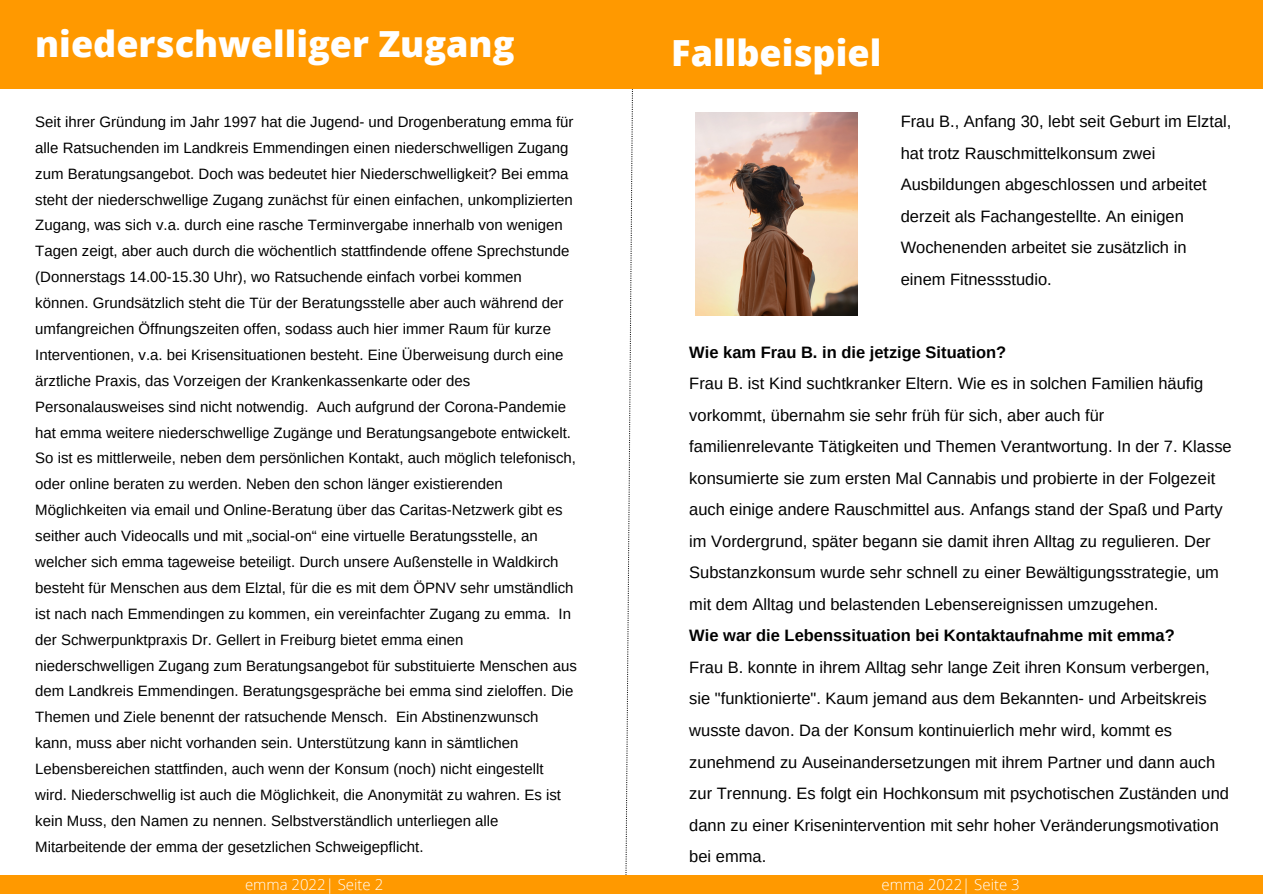
<style>
.page{position:relative;width:1263px;height:894px;background:#fff}
.page>*{position:absolute;margin:0;border:0;box-sizing:border-box;transform-origin:0 0}
.t1{font:800 36px "Open Sans";color:#fff}
.t2{font:16.5px/31.5px "Arimo";color:#000}
.t3{font:700 16.5px "Arimo";color:#000}
.t4{font:15px/25.8px "Arimo";color:#000}
.t5{font:300 15px "Open Sans";color:#fff}
</style>
<div class="page">
<svg style="left:625px;top:88px;width:9px;height:787px"></svg>
<div style="left:0;top:0;width:1262px;height:88px;background:#f90"></div>
<div style="left:0;top:875px;width:1263px;height:18px;background:#f90"></div>
<img style="left:696px;top:113px;width:162px;height:202px">
<h1 class="t1" style="left:35px;top:18px;width:481px">niederschwelliger Zugang</h1>
<p class="t4" style="left:35px;top:109px;width:543px">Seit ihrer Gründung im Jahr 1997 hat die Jugend- und Drogenberatung emma für alle Ratsuchenden im Landkreis Emmendingen einen niederschwelligen Zugang zum Beratungsangebot. Doch was bedeutet hier Niederschwelligkeit? Bei emma steht der niederschwellige Zugang zunächst für einen einfachen, unkomplizierten Zugang, was sich v.a. durch eine rasche Terminvergabe innerhalb von wenigen Tagen zeigt, aber auch durch die wöchentlich stattfindende offene Sprechstunde (Donnerstags 14.00-15.30 Uhr), wo Ratsuchende einfach vorbei kommen können. Grundsätzlich steht die Tür der Beratungsstelle aber auch während der umfangreichen Öffnungszeiten offen, sodass auch hier immer Raum für kurze Interventionen, v.a. bei Krisensituationen besteht. Eine Überweisung durch eine ärztliche Praxis, das Vorzeigen der Krankenkassenkarte oder des Personalausweises sind nicht notwendig. Auch aufgrund der Corona-Pandemie hat emma weitere niederschwellige Zugänge und Beratungsangebote entwickelt.<br>So ist es mittlerweile, neben dem persönlichen Kontakt, auch möglich telefonisch, oder online beraten zu werden. Neben den schon länger existierenden Möglichkeiten via email und Online-Beratung über das Caritas-Netzwerk gibt es seither auch Videocalls und mit „social-on“ eine virtuelle Beratungsstelle, an welcher sich emma tageweise beteiligt. Durch unsere Außenstelle in Waldkirch besteht für Menschen aus dem Elztal, für die es mit dem ÖPNV sehr umständlich ist nach nach Emmendingen zu kommen, ein vereinfachter Zugang zu emma. In der Schwerpunktpraxis Dr. Gellert in Freiburg bietet emma einen niederschwelligen Zugang zum Beratungsangebot für substituierte Menschen aus dem Landkreis Emmendingen. Beratungsgespräche bei emma sind zieloffen. Die Themen und Ziele benennt der ratsuchende Mensch. Ein Abstinenzwunsch kann, muss aber nicht vorhanden sein. Unterstützung kann in sämtlichen Lebensbereichen stattfinden, auch wenn der Konsum (noch) nicht eingestellt wird. Niederschwellig ist auch die Möglichkeit, die Anonymität zu wahren. Es ist kein Muss, den Namen zu nennen. Selbstverständlich unterliegen alle Mitarbeitende der emma der gesetzlichen Schweigepflicht.</p>
<p class="t5" style="left:245px;top:873px;width:140px">emma 2022| Seite 2</p>
<h1 class="t1" style="left:671px;top:27px;width:212px">Fallbeispiel</h1>
<p class="t2" style="left:901px;top:105px;width:332px">Frau B., Anfang 30, lebt seit Geburt im Elztal, hat trotz Rauschmittelkonsum zwei Ausbildungen abgeschlossen und arbeitet derzeit als Fachangestellte. An einigen Wochenenden arbeitet sie zusätzlich in einem Fitnessstudio.</p>
<p class="t3" style="left:689px;top:343px;width:318px">Wie kam Frau B. in die jetzige Situation?</p>
<p class="t2" style="left:689px;top:368px;width:544px">Frau B. ist Kind suchtkranker Eltern. Wie es in solchen Familien häufig vorkommt, übernahm sie sehr früh für sich, aber auch für familienrelevante Tätigkeiten und Themen Verantwortung. In der 7. Klasse konsumierte sie zum ersten Mal Cannabis und probierte in der Folgezeit auch einige andere Rauschmittel aus. Anfangs stand der Spaß und Party im Vordergrund, später begann sie damit ihren Alltag zu regulieren. Der Substanzkonsum wurde sehr schnell zu einer Bewältigungsstrategie, um mit dem Alltag und belastenden Lebensereignissen umzugehen.</p>
<p class="t3" style="left:689px;top:626px;width:487px">Wie war die Lebenssituation bei Kontaktaufnahme mit emma?</p>
<p class="t2" style="left:689px;top:651px;width:541px">Frau B. konnte in ihrem Alltag sehr lange Zeit ihren Konsum verbergen, sie "funktionierte". Kaum jemand aus dem Bekannten- und Arbeitskreis wusste davon. Da der Konsum kontinuierlich mehr wird, kommt es zunehmend zu Auseinandersetzungen mit ihrem Partner und dann auch zur Trennung. Es folgt ein Hochkonsum mit psychotischen Zuständen und dann zu einer Krisenintervention mit sehr hoher Veränderungsmotivation bei emma.</p>
<p class="t5" style="left:881px;top:873px;width:140px">emma 2022| Seite 3</p>
</div>
